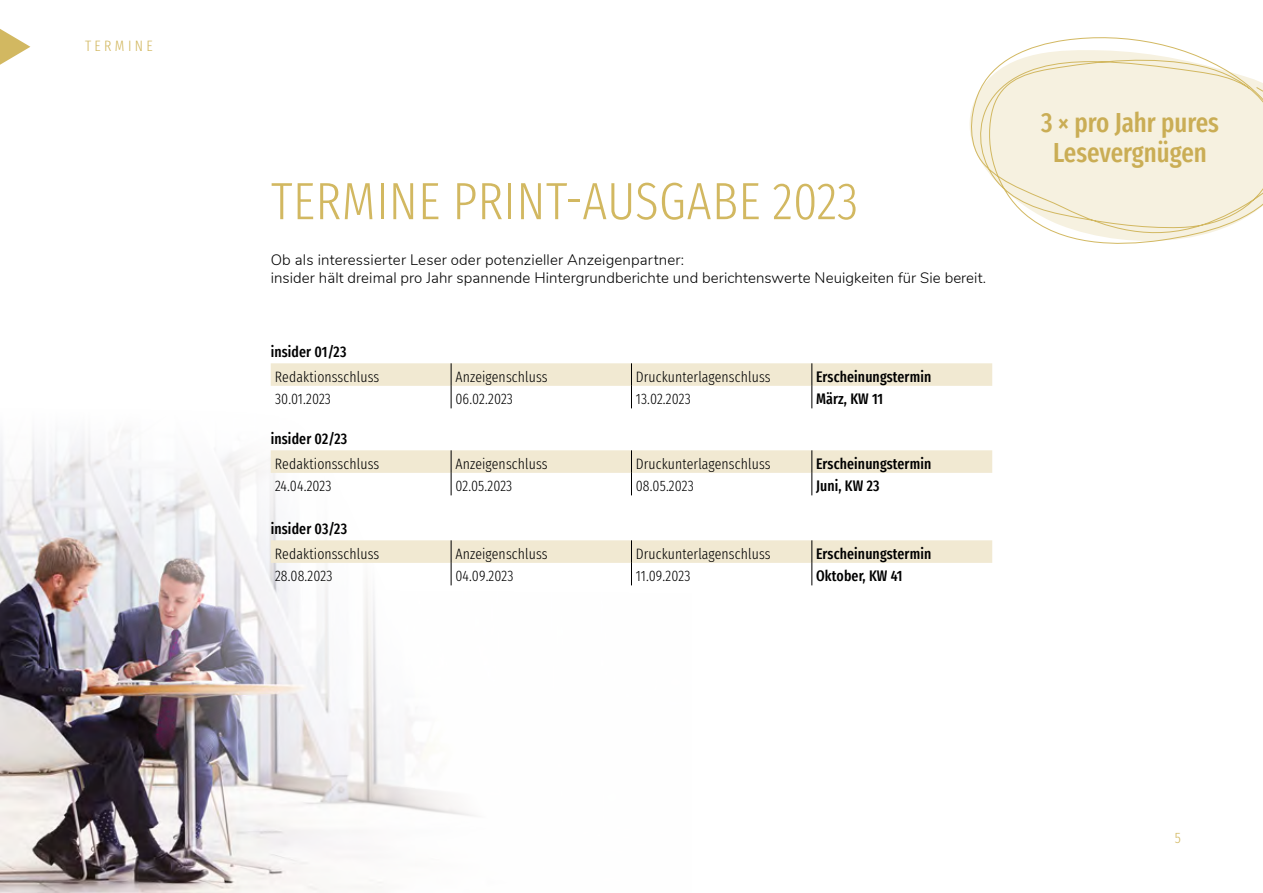
<style>
.page{position:relative;width:1263px;height:893px;background:#fff}
.page>*{position:absolute;margin:0;border:0;box-sizing:border-box;transform-origin:0 0}
.t1{font:300 extra-condensed 52.5px "Fira Sans";letter-spacing:.01em;color:#d2b861}
.t2{font:500 extra-condensed 27px/30px "Fira Sans";color:#d2b861;text-align:center}
.t3{font:300 extra-condensed 15px "Fira Sans";letter-spacing:.01em;color:#000}
.t4{font:300 15px/18px "Nunito";letter-spacing:.005em;color:#000}
.t5{font:500 extra-condensed 15px "Fira Sans";letter-spacing:.01em;color:#000}
.t6{font:300 extra-condensed 15px "Fira Sans";letter-spacing:.225em;color:#d2b861}
</style>
<div class="page">
<img style="left:0;top:408px;width:632px;height:485px">
<svg style="left:0;top:29px;width:30px;height:36px"></svg>
<svg style="left:271px;top:363px;width:721px;height:45px"></svg>
<svg style="left:271px;top:450px;width:721px;height:45px"></svg>
<svg style="left:271px;top:540px;width:721px;height:45px"></svg>
<svg style="left:969px;top:37px;width:294px;height:207px"></svg>
<p class="t6" style="left:85px;top:36px;width:69px">TERMINE</p>
<h1 class="t1" style="left:271px;top:164px;width:589px">TERMINE PRINT-AUSGABE 2023</h1>
<p class="t4" style="left:271px;top:250px;width:717px">Ob als interessierter Leser oder potenzieller Anzeigenpartner:<br>insider hält dreimal pro Jahr spannende Hintergrundberichte und berichtenswerte Neuigkeiten für Sie bereit.</p>
<p class="t5" style="left:271px;top:340px;width:77px">insider 01/23</p>
<p class="t3" style="left:275px;top:366px;width:106px">Redaktionsschluss</p>
<p class="t3" style="left:455px;top:366px;width:94px">Anzeigenschluss</p>
<p class="t3" style="left:636px;top:366px;width:136px">Druckunterlagenschluss</p>
<p class="t5" style="left:816px;top:364px;width:117px">Erscheinungstermin</p>
<p class="t3" style="left:275px;top:388px;width:58px">30.01.2023</p>
<p class="t3" style="left:455px;top:388px;width:59px">06.02.2023</p>
<p class="t3" style="left:636px;top:388px;width:56px">13.02.2023</p>
<p class="t5" style="left:816px;top:387px;width:69px">März, KW 11</p>
<p class="t5" style="left:271px;top:427px;width:78px">insider 02/23</p>
<p class="t3" style="left:275px;top:453px;width:106px">Redaktionsschluss</p>
<p class="t3" style="left:455px;top:453px;width:94px">Anzeigenschluss</p>
<p class="t3" style="left:636px;top:453px;width:136px">Druckunterlagenschluss</p>
<p class="t5" style="left:816px;top:451px;width:117px">Erscheinungstermin</p>
<p class="t3" style="left:275px;top:475px;width:58px">24.04.2023</p>
<p class="t3" style="left:455px;top:475px;width:58px">02.05.2023</p>
<p class="t3" style="left:636px;top:475px;width:60px">08.05.2023</p>
<p class="t5" style="left:816px;top:474px;width:65px">Juni, KW 23</p>
<p class="t5" style="left:271px;top:517px;width:78px">insider 03/23</p>
<p class="t3" style="left:275px;top:543px;width:106px">Redaktionsschluss</p>
<p class="t3" style="left:455px;top:543px;width:94px">Anzeigenschluss</p>
<p class="t3" style="left:636px;top:543px;width:136px">Druckunterlagenschluss</p>
<p class="t5" style="left:816px;top:541px;width:117px">Erscheinungstermin</p>
<p class="t3" style="left:275px;top:565px;width:59px">28.08.2023</p>
<p class="t3" style="left:455px;top:565px;width:60px">04.09.2023</p>
<p class="t3" style="left:636px;top:565px;width:56px">11.09.2023</p>
<p class="t5" style="left:816px;top:564px;width:88px">Oktober, KW 41</p>
<h2 class="t2" style="left:1041px;top:107px;width:179px">3 × pro Jahr pures<br>Lesevergnügen</h2>
<p class="t6" style="left:1175px;top:827px;width:8px">5</p>
</div>
